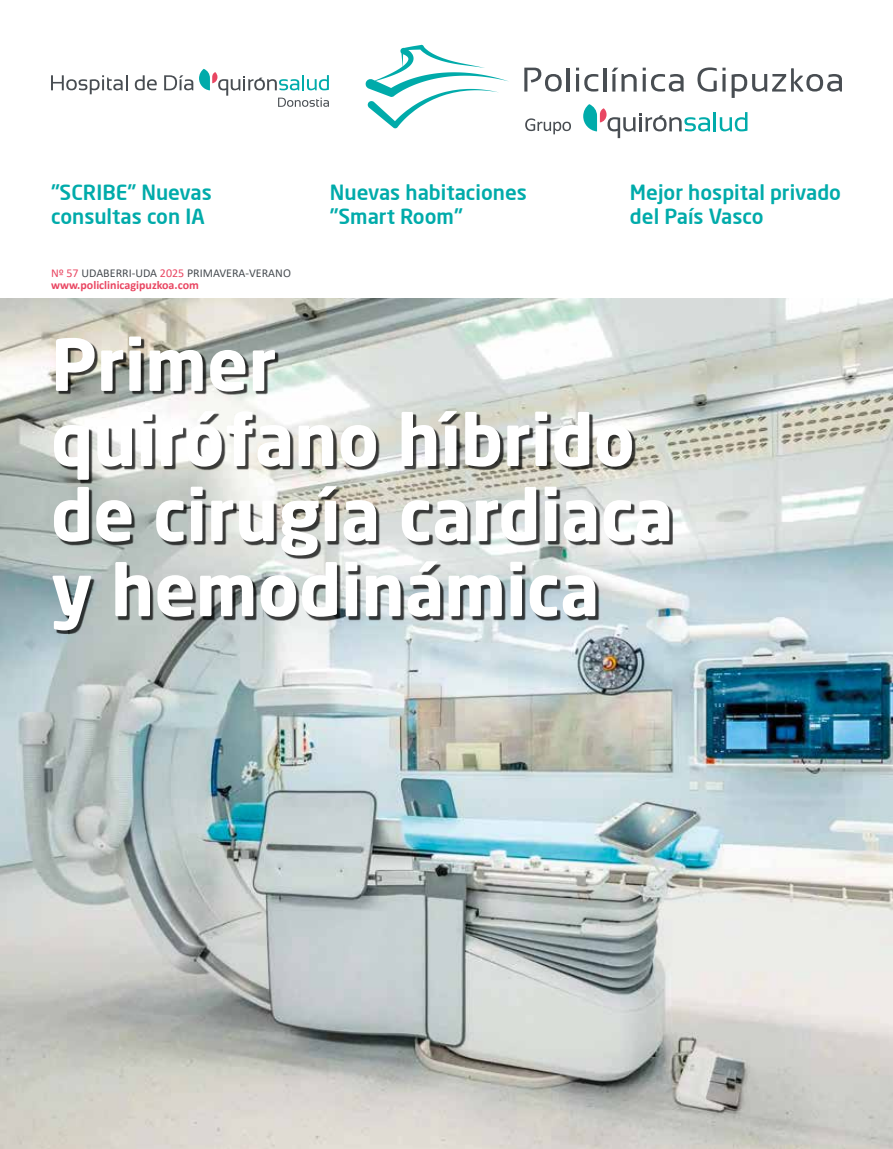
<style>
.page{position:relative;width:893px;height:1149px;background:#fff}
.page>*{position:absolute;margin:0;border:0;box-sizing:border-box;transform-origin:0 0}
.t1{font:700 70.5px/75px "Neo Sans";color:#fff}
.t2{font:500 20.55px/24.5px "Neo Sans";color:#00abaa}
.t3{font:12px/12px "Calibri";color:#484d52}
.s1{color:#e94662}
.s2{font-weight:700;color:#e94662}
</style>
<div class="page">
<img style="left:0;top:298px;width:893px;height:850px">
<svg style="left:199px;top:69px;width:130px;height:38px"></svg>
<svg style="left:51px;top:75px;width:76px;height:19px"></svg>
<svg style="left:135px;top:75px;width:22px;height:15px"></svg>
<svg style="left:164px;top:75px;width:29px;height:15px"></svg>
<svg style="left:583px;top:104px;width:164px;height:34px"></svg>
<svg style="left:525px;top:118px;width:46px;height:16px"></svg>
<svg style="left:524px;top:68px;width:38px;height:23px"></svg>
<hr style="left:567px;top:68px;width:3px;height:23px;background:#484d52">
<svg style="left:576px;top:68px;width:22px;height:23px"></svg>
<hr style="left:603px;top:68px;width:3px;height:23px;background:#484d52">
<svg style="left:612px;top:68px;width:25px;height:23px"></svg>
<svg style="left:643px;top:68px;width:41px;height:23px"></svg>
<svg style="left:697px;top:67px;width:29px;height:25px"></svg>
<svg style="left:722px;top:74px;width:4px;height:17px"></svg>
<svg style="left:732px;top:68px;width:110px;height:30px"></svg>
<svg style="left:365px;top:45px;width:144px;height:84px"></svg>
<div style="left:55px;top:339px;width:618px;height:294px;background:#000;opacity:.75"></div>
<p class="t2" style="left:51px;top:180px;width:162px">"SCRIBE" Nuevas consultas con IA</p>
<p class="t3" style="left:51px;top:267px;width:241px"><span class="s1">Nº 57</span> UDABERRI-UDA <span class="s1">2025</span> PRIMAVERA-VERANO <span class="s2">www.policlinicagipuzkoa.com</span></p>
<p class="t2" style="left:330px;top:180px;width:199px">Nuevas habitaciones "Smart Room"</p>
<p class="t2" style="left:630px;top:180px;width:213px">Mejor hospital privado del País Vasco</p>
<h1 class="t1" style="left:51px;top:325px;width:624px">Primer<br>quirófano híbrido de cirugía cardiaca y hemodinámica</h1>
</div>
